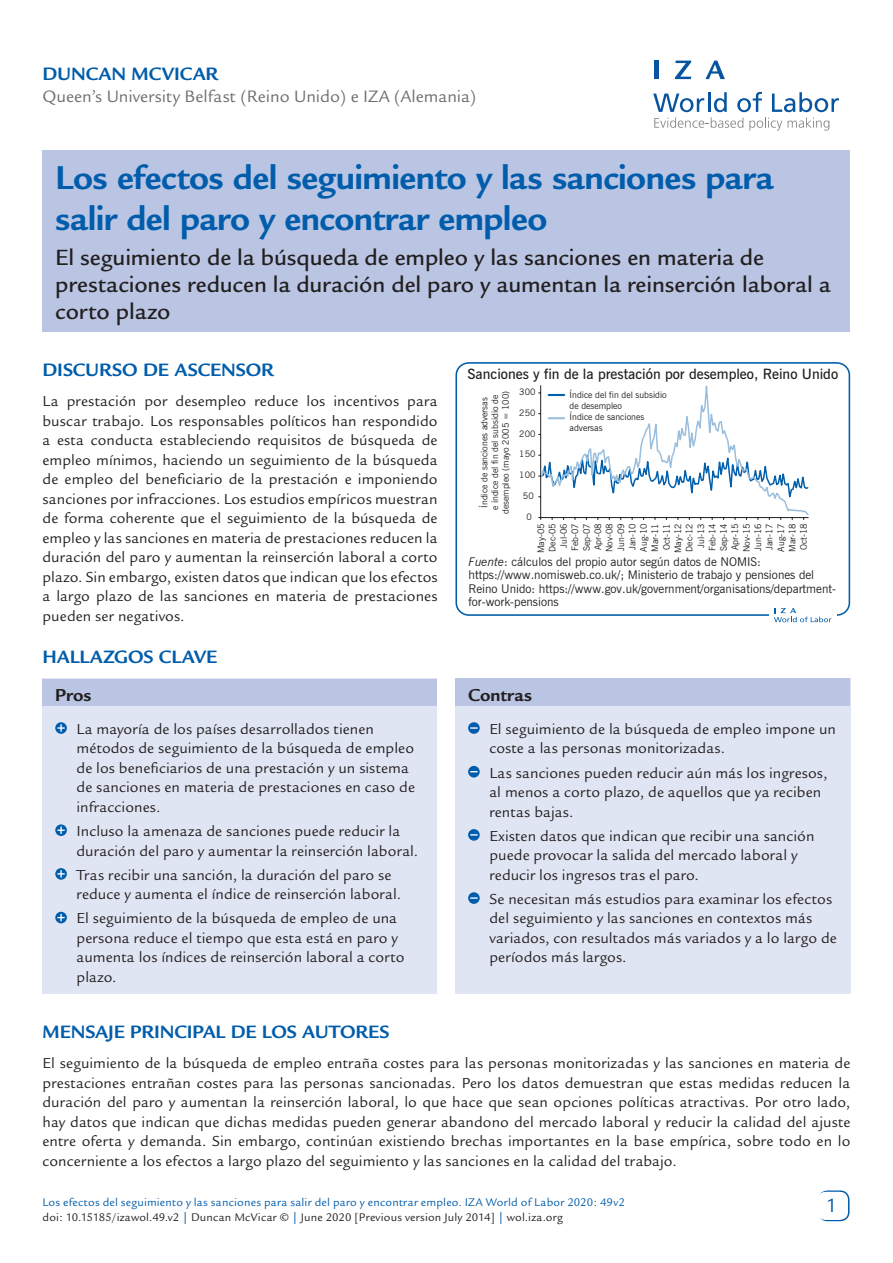
<style>
.page{position:relative;width:893px;height:1263px;background:#fff}
.page>*{position:absolute;margin:0;border:0;box-sizing:border-box;transform-origin:0 0}
.Cover__Title{font:700 36px/40.5px "Legacy Sans";letter-spacing:-.015em;color:#015dab}
.Cover__Subtitle{font:500 24px/27px "Legacy Sans";color:#231f20}
.t1{font:21px "Legacy Sans";color:#015dab}
.Main__A_Level_Headin{font:700 19.5px "Legacy Sans";letter-spacing:-.005em;color:#015dab}
.Cover__AuthorName{font:700 19.5px "Legacy Sans";letter-spacing:-.005em;color:#015dab}
.Cover__Pro_Con_Heade{font:700 18.75px "Legacy Sans";color:#231f20}
.Cover__Affiliation{font:18px "Legacy Sans";color:#6c6d70}
.Main__Bodytext{font:15.75px/19.5px "Legacy Sans";letter-spacing:.005em;color:#231f20;text-align:justify}
.Cover__Pro_Con_Bulle{font:15.75px/19.5px "Legacy Sans";letter-spacing:.005em;color:#231f20}
.t2{font:600 14.25px "News Gothic BT";color:#231f20}
.t3{font:12px/13.5px "News Gothic BT";color:#231f20}
.Cover_Footer{font:12px "Legacy Sans";letter-spacing:.015em;color:#015dab}
.t4{font:12px "Legacy Sans";letter-spacing:.015em;color:#231f20}
.t5{font:9px/11.4px "News Gothic BT";color:#231f20;text-align:center}
.s1{font-style:italic}
.s2{color:#015dab}
</style>
<div class="page">
<div style="left:43px;top:150px;width:807px;height:182px;background:#b9c5e3"></div>
<div style="left:818px;top:1190px;width:31px;height:31px;border:2px solid #015dab;border-radius:9px"></div>
<div style="left:817px;top:1192px;width:30px;height:28px;background:#fff;border-radius:9px"></div>
<svg style="left:653px;top:92px;width:186px;height:39px"></svg>
<hr style="left:654px;top:61px;width:4px;height:18px;background:#0854a0">
<svg style="left:675px;top:61px;width:16px;height:18px"></svg>
<svg style="left:705px;top:61px;width:20px;height:18px"></svg>
<div style="left:455px;top:679px;width:395px;height:315px;background:#e0e5f3"></div>
<div style="left:455px;top:678px;width:395px;height:28px;background:#b9c5e3"></div>
<div style="left:468px;top:722px;width:12px;height:12px;background:#015dab;border-radius:50%"></div>
<svg style="left:470px;top:727px;width:8px;height:2px"></svg>
<svg style="left:468px;top:766px;width:12px;height:11px"></svg>
<svg style="left:468px;top:829px;width:12px;height:12px"></svg>
<div style="left:468px;top:892px;width:12px;height:12px;background:#015dab;border-radius:50%"></div>
<svg style="left:470px;top:897px;width:8px;height:2px"></svg>
<div style="left:43px;top:679px;width:394px;height:315px;background:#e0e5f3"></div>
<div style="left:43px;top:679px;width:394px;height:26px;background:#b9c5e3"></div>
<svg style="left:55px;top:722px;width:12px;height:12px"></svg>
<svg style="left:57px;top:724px;width:8px;height:8px"></svg>
<svg style="left:55px;top:824px;width:12px;height:12px"></svg>
<svg style="left:57px;top:826px;width:8px;height:8px"></svg>
<svg style="left:55px;top:868px;width:12px;height:12px"></svg>
<svg style="left:57px;top:870px;width:8px;height:7px"></svg>
<svg style="left:55px;top:912px;width:12px;height:11px"></svg>
<svg style="left:57px;top:914px;width:8px;height:7px"></svg>
<svg style="left:538px;top:385px;width:271px;height:135px"></svg>
<div style="left:455px;top:362px;width:395px;height:254px;border:2px solid #015fab;border-radius:12px"></div>
<div style="left:769px;top:603px;width:67px;height:24px;background:#fff"></div>
<svg style="left:774px;top:608px;width:57px;height:14px"></svg>
<p class="Cover__AuthorName" style="left:43px;top:63px;width:177px">DUNCAN MCVICAR</p>
<p class="Cover__Affiliation" style="left:43px;top:86px;width:435px">Queen’s University Belfast (Reino Unido) e IZA (Alemania)</p>
<p class="Cover__Title" style="left:55px;top:158px;width:720px">Los efectos del seguimiento y las sanciones para salir del paro y encontrar empleo</p>
<p class="Cover__Subtitle" style="left:55px;top:244px;width:777px">El seguimiento de la búsqueda de empleo y las sanciones en materia de prestaciones reducen la duración del paro y aumentan la reinserción laboral a corto plazo</p>
<p class="Main__A_Level_Headin" style="left:43px;top:359px;width:233px">DISCURSO DE ASCENSOR</p>
<p class="Main__Bodytext" style="left:43px;top:392px;width:397px">La prestación por desempleo reduce los incentivos para buscar trabajo. Los responsables políticos han respondido a esta conducta estableciendo requisitos de búsqueda de empleo mínimos, haciendo un seguimiento de la búsqueda de empleo del beneficiario de la prestación e imponiendo sanciones por infracciones. Los estudios empíricos muestran de forma coherente que el seguimiento de la búsqueda de empleo y las sanciones en materia de prestaciones reducen la duración del paro y aumentan la reinserción laboral a corto plazo. Sin embargo, existen datos que indican que los efectos a largo plazo de las sanciones en materia de prestaciones pueden ser negativos.</p>
<p class="Main__A_Level_Headin" style="left:43px;top:646px;width:176px">HALLAZGOS CLAVE</p>
<p class="Cover__Pro_Con_Heade" style="left:55px;top:684px;width:38px">Pros</p>
<p class="Cover__Pro_Con_Bulle" style="left:77px;top:719px;width:340px">La mayoría de los países desarrollados tienen métodos de seguimiento de la búsqueda de empleo de los beneficiarios de una prestación y un sistema de sanciones en materia de prestaciones en caso de infracciones.</p>
<p class="Cover__Pro_Con_Bulle" style="left:77px;top:821px;width:343px">Incluso la amenaza de sanciones puede reducir la duración del paro y aumentar la reinserción laboral.</p>
<p class="Cover__Pro_Con_Bulle" style="left:77px;top:865px;width:326px">Tras recibir una sanción, la duración del paro se reduce y aumenta el índice de reinserción laboral.</p>
<p class="Cover__Pro_Con_Bulle" style="left:77px;top:909px;width:330px">El seguimiento de la búsqueda de empleo de una persona reduce el tiempo que esta está en paro y aumenta los índices de reinserción laboral a corto plazo.</p>
<p class="t2" style="left:467px;top:365px;width:372px">Sanciones y fin de la prestación por desempleo, Reino Unido</p>
<p class="t5" style="left:570px;top:389px;width:99px;line-height:10.9px;text-align:left">Índice del fin del subsidio de desempleo<br>Índice de sanciones adversas</p>
<p class="t5" style="left:519px;top:386px;width:18px">300</p>
<p class="t5" style="left:479px;top:514px;width:125px;line-height:10.8px;rotate:-90deg">Índice de sanciones adversas<br>e índice del fin del subsidio de desempleo (mayo 2005 = 100)</p>
<p class="t5" style="left:519px;top:407px;width:18px">250</p>
<p class="t5" style="left:519px;top:427px;width:18px">200</p>
<p class="t5" style="left:519px;top:448px;width:18px">150</p>
<p class="t5" style="left:519px;top:469px;width:18px">100</p>
<p class="t5" style="left:523px;top:490px;width:12px">50</p>
<p class="t5" style="left:527px;top:511px;width:7px">0</p>
<p class="t5" style="left:535px;top:553px;width:31px;rotate:-90deg">May-05<br>Dec-05<br>Jul-06<br>Feb-07<br>Sep-07<br>Apr-08<br>Nov-08<br>Jun-09<br>Jan-10<br>Aug-10<br>Mar-11<br>Oct-11<br>May-12<br>Dec-12<br>Jul-13<br>Feb-14<br>Sep-14<br>Apr-15<br>Nov-15<br>Jun-16<br>Jan-17<br>Aug-17<br>Mar-18<br>Oct-18</p>
<p class="t3" style="left:468px;top:555px;width:369px"><span class="s1">Fuente</span>: cálculos del propio autor según datos de NOMIS: https://www.nomisweb.co.uk/; Ministerio de trabajo y pensiones del Reino Unido: https://www.gov.uk/government/organisations/department&shy;for-work-pensions</p>
<p class="Cover__Pro_Con_Heade" style="left:468px;top:684px;width:65px">Contras</p>
<p class="Cover__Pro_Con_Bulle" style="left:489px;top:719px;width:348px">El seguimiento de la búsqueda de empleo impone un coste a las personas monitorizadas.</p>
<p class="Cover__Pro_Con_Bulle" style="left:489px;top:763px;width:340px">Las sanciones pueden reducir aún más los ingresos, al menos a corto plazo, de aquellos que ya reciben rentas bajas.</p>
<p class="Cover__Pro_Con_Bulle" style="left:489px;top:826px;width:327px">Existen datos que indican que recibir una sanción puede provocar la salida del mercado laboral y reducir los ingresos tras el paro.</p>
<p class="Cover__Pro_Con_Bulle" style="left:489px;top:889px;width:349px">Se necesitan más estudios para examinar los efectos del seguimiento y las sanciones en contextos más variados, con resultados más variados y a lo largo de períodos más largos.</p>
<p class="Main__A_Level_Headin" style="left:43px;top:1021px;width:349px">MENSAJE PRINCIPAL DE LOS AUTORES</p>
<p class="Main__Bodytext" style="left:43px;top:1054px;width:809px">El seguimiento de la búsqueda de empleo entraña costes para las personas monitorizadas y las sanciones en materia de prestaciones entrañan costes para las personas sancionadas. Pero los datos demuestran que estas medidas reducen la duración del paro y aumentan la reinserción laboral, lo que hace que sean opciones políticas atractivas. Por otro lado, hay datos que indican que dichas medidas pueden generar abandono del mercado laboral y reducir la calidad del ajuste entre oferta y demanda. Sin embargo, continúan existiendo brechas importantes en la base empírica, sobre todo en lo concerniente a los efectos a largo plazo del seguimiento y las sanciones en la calidad del trabajo.</p>
<p class="Cover_Footer" style="left:43px;top:1195px;width:584px">Los efectos del seguimiento y las sanciones para salir del paro y encontrar empleo. IZA World of Labor 2020: 49v2</p>
<p class="t4" style="left:43px;top:1210px;width:522px">doi: 10.15185/izawol.49.v2 <span class="s2">|</span> Duncan McVicar © <span class="s2">|</span> June 2020 [Previous version July 2014] <span class="s2">|</span> wol.iza.org</p>
<p class="t1" style="left:826px;top:1194px;width:13px">1</p>
<p class="t1" style="left:828px;top:1194px;width:13px">2</p>
</div>
